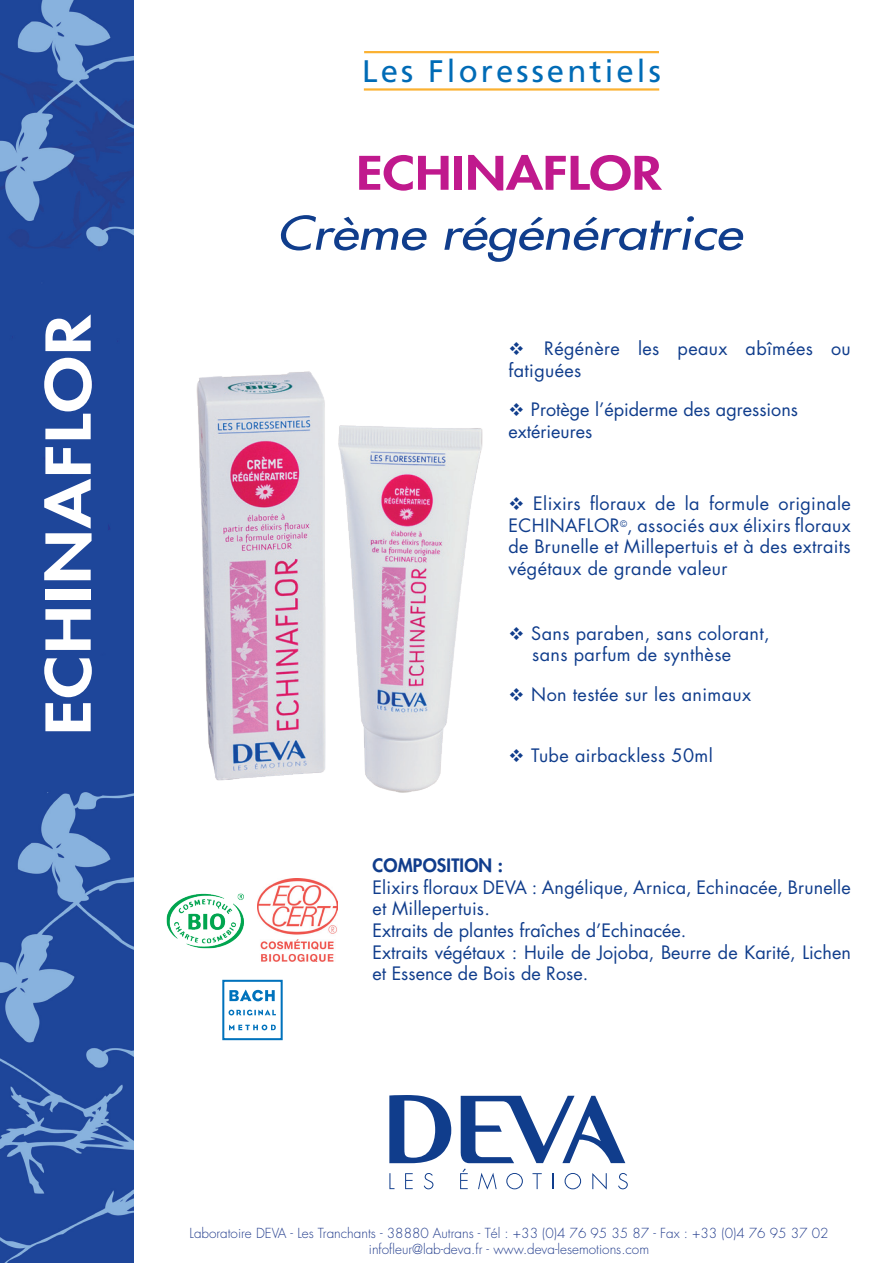
<style>
.page{position:relative;width:893px;height:1263px;background:#fff}
.page>*{position:absolute;margin:0;border:0;box-sizing:border-box;transform-origin:0 0}
.t1{font:800 60px "Futura";letter-spacing:.02em;color:#fff;scale:1.2 1}
.t2{font:italic 45px "Futura";color:#103d8c;scale:1.2 1}
.t3{font:800 45px "Futura";color:#c0198d;scale:1.2 1}
.t4{font:31.2px "Frutiger";letter-spacing:.1em;color:#006bb6}
.t5{font:18px/21.6px "Futura";letter-spacing:.01em;color:#103d8c}
.t6{font:800 18px "Futura";letter-spacing:.01em;color:#103d8c}
.t7{font:300 13.5px/16.2px "Futura";color:#253f8e;text-align:center}
</style>
<div class="page">
<img style="left:0;top:0;width:134px;height:1263px">
<div style="left:222px;top:980px;width:61px;height:60px;border:2px solid #0072bc"></div>
<svg style="left:229px;top:990px;width:46px;height:11px"></svg>
<svg style="left:229px;top:1009px;width:47px;height:6px"></svg>
<svg style="left:229px;top:1024px;width:47px;height:6px"></svg>
<img style="left:166px;top:893px;width:78px;height:56px">
<svg style="left:389px;top:1095px;width:239px;height:95px"></svg>
<img style="left:258px;top:878px;width:80px;height:83px">
<img style="left:196px;top:371px;width:287px;height:422px">
<hr style="left:364px;top:88px;width:295px;height:3px;background:#fbb131">
<hr style="left:364px;top:51px;width:295px;height:2px;background:#fbb131">
<h1 class="t1" style="left:31px;top:735px;width:352px;rotate:-90deg">ECHINAFLOR</h1>
<h3 class="t4" style="left:362px;top:53px;width:300px">Les Floressentiels</h3>
<h2 class="t3" style="left:356px;top:145px;width:256px">ECHINAFLOR</h2>
<h2 class="t2" style="left:276px;top:205px;width:389px">Crème régénératrice</h2>
<p class="t5" style="left:509px;top:338px;width:344px">❖ Régénère les peaux abîmées ou fatiguées</p>
<p class="t5" style="left:509px;top:399px;width:291px">❖ Protège l’épiderme des agressions extérieures</p>
<p class="t5" style="left:509px;top:493px;width:344px;text-align:justify">❖ Elixirs floraux de la formule originale ECHINAFLOR<sup>©</sup>, associés aux élixirs floraux de Brunelle et Millepertuis et à des extraits végétaux de grande valeur</p>
<p class="t5" style="left:532px;top:622px;width:239px;text-indent:-24px">❖ Sans paraben, sans colorant, sans parfum de synthèse</p>
<p class="t5" style="left:509px;top:684px;width:244px">❖ Non testée sur les animaux</p>
<p class="t5" style="left:509px;top:745px;width:206px">❖ Tube airbackless 50ml</p>
<p class="t6" style="left:372px;top:854px;width:132px">COMPOSITION :</p>
<p class="t5" style="left:372px;top:876px;width:480px">Elixirs floraux DEVA : Angélique, Arnica, Echinacée, Brunelle et Millepertuis.<br>Extraits de plantes fraîches d’Echinacée.<br>Extraits végétaux : Huile de Jojoba, Beurre de Karité, Lichen et Essence de Bois de Rose.</p>
<p class="t7" style="left:190px;top:1225px;width:640px">Laboratoire DEVA - Les Tranchants - 38880 Autrans - Tél : +33 (0)4 76 95 35 87 - Fax : +33 (0)4 76 95 37 02 infofleur@lab-deva.fr - www.deva-lesemotions.com</p>
</div>
